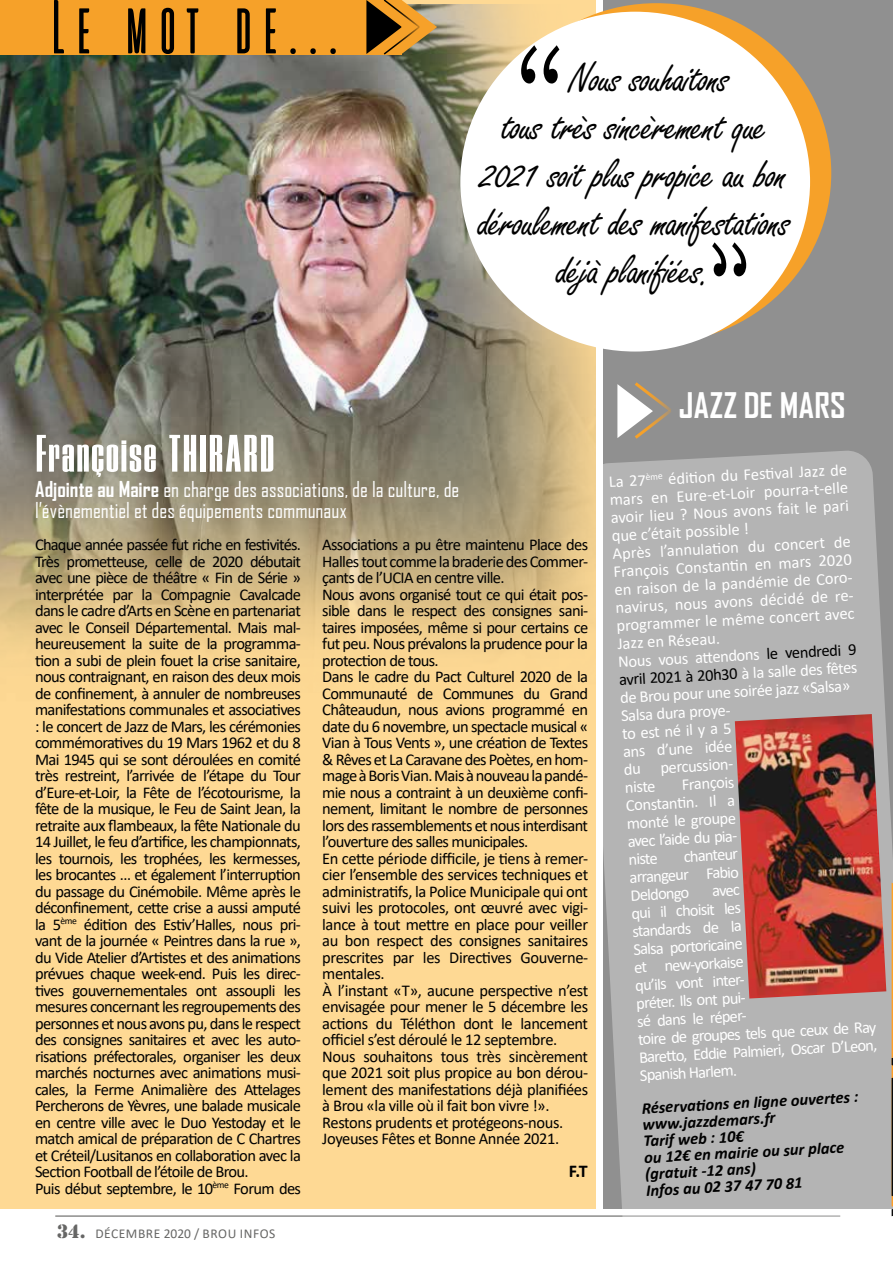
<style>
.page{position:relative;width:893px;height:1263px;background:#fff}
.page>*{position:absolute;margin:0;border:0;box-sizing:border-box;transform-origin:0 0}
.t1{font:54px "Peak CP";letter-spacing:.02em;color:#fff}
.t2{font:45px "Freestyle Script";letter-spacing:-.025em;color:#000}
.t3{font:700 33.75px "Agency FB";letter-spacing:.01em;color:#fff}
.t4{font:21px/21px "Agency FB";color:#fff}
.t5{font:700 18px "Calibri";color:#000}
.t6{font:16.5px/16.5px "Calibri";letter-spacing:-.04em;color:#000}
.t7{font:16.5px/18px "Calibri";color:#fff}
.t8{font:italic 700 16.5px/16.5px "Calibri";color:#000}
.t9{font:13.5px "Calibri";letter-spacing:.04em;color:#666665}
.s1{font-weight:700}
.s2{font-family:"Stencil Std";font-size:18px}
.s3{color:#000}
</style>
<div class="page">
<hr style="left:55px;top:1215px;width:785px;height:1px;background:#666665">
<div style="left:604px;top:0;width:289px;height:1209px;background:#909090"></div>
<svg style="left:584px;top:450px;width:309px;height:767px;background:#b5b5b4"></svg>
<div style="left:0;top:0;width:595px;height:1209px;background:#fed994"></div>
<img style="left:0;top:4px;width:595px;height:648px">
<svg style="left:892px;top:876px;width:1px;height:340px"></svg>
<div style="left:0;top:0;width:402px;height:54px;background:#f6a129"></div>
<svg style="left:54px;top:0;width:282px;height:54px"></svg>
<svg style="left:366px;top:0;width:71px;height:56px"></svg>
<div style="left:481px;top:3px;width:350px;height:340px;background:#f6a129;border-radius:50%"></div>
<div style="left:460px;top:12px;width:350px;height:340px;background:#fff;border-radius:50%"></div>
<svg style="left:521px;top:45px;width:38px;height:39px"></svg>
<svg style="left:712px;top:242px;width:34px;height:34px"></svg>
<svg style="left:617px;top:382px;width:54px;height:57px"></svg>
<img style="left:735px;top:714px;width:151px;height:284px">
<h2 class="t2" style="left:569px;top:54px;width:163px">Nous souhaitons</h2>
<h2 class="t2" style="left:501px;top:102px;width:267px">tous très sincèrement que</h2>
<h2 class="t2" style="left:481px;top:150px;width:308px">2021 soit plus propice au bon</h2>
<h2 class="t2" style="left:479px;top:198px;width:313px">déroulement des manifestations</h2>
<h2 class="t2" style="left:557px;top:246px;width:155px">déjà planifiées.</h2>
<h1 class="t1" style="left:35px;top:429px;width:241px">Françoise THIRARD</h1>
<p class="t4" style="left:35px;top:478px;width:426px"><span class="s1">Adjointe au Maire</span> en charge des associations, de la culture, de l’évènementiel et des équipements communaux</p>
<p class="t6" style="left:35px;top:536px;width:267px">Chaque année passée fut riche en festivités.<br>Très prometteuse, celle de 2020 débutait avec une pièce de théâtre « Fin de Série » interprétée par la Compagnie Cavalcade dans le cadre d’Arts en Scène en partenariat avec le Conseil Départemental. Mais mal&shy;heureusement la suite de la programma&shy;tion a subi de plein fouet la crise sanitaire, nous contraignant, en raison des deux mois de confinement, à annuler de nombreuses manifestations communales et associatives : le concert de Jazz de Mars, les cérémonies commémoratives du 19 Mars 1962 et du 8<br>Mai 1945 qui se sont déroulées en comité très restreint, l’arrivée de l’étape du Tour d’Eure-et-Loir, la Fête de l’écotourisme, la fête de la musique, le Feu de Saint Jean, la retraite aux flambeaux, la fête Nationale du 14 Juillet, le feu d’artifice, les championnats, les tournois, les trophées, les kermesses, les brocantes … et également l’interruption du passage du Cinémobile. Même après le déconfinement, cette crise a aussi amputé la 5<sup>ème</sup> édition des Estiv’Halles, nous pri&shy;vant de la journée « Peintres dans la rue », du Vide Atelier d’Artistes et des animations prévues chaque week-end. Puis les direc&shy;tives gouvernementales ont assoupli les mesures concernant les regroupements des personnes et nous avons pu, dans le respect des consignes sanitaires et avec les auto&shy;risations préfectorales, organiser les deux marchés nocturnes avec animations musi&shy;cales, la Ferme Animalière des Attelages Percherons de Yèvres, une balade musicale en centre ville avec le Duo Yestoday et le match amical de préparation de C Chartres et Créteil/Lusitanos en collaboration avec la Section Football de l’étoile de Brou.<br>Puis début septembre, le 10<sup>ème</sup> Forum des</p>
<p class="t6" style="left:322px;top:536px;width:267px">Associations a pu être maintenu Place des Halles tout comme la braderie des Commer&shy;çants de l’UCIA en centre ville.<br>Nous avons organisé tout ce qui était pos&shy;sible dans le respect des consignes sani&shy;taires imposées, même si pour certains ce fut peu. Nous prévalons la prudence pour la protection de tous.<br>Dans le cadre du Pact Culturel 2020 de la Communauté de Communes du Grand Châteaudun, nous avions programmé en date du 6 novembre, un spectacle musical « Vian à Tous Vents », une création de Textes &amp; Rêves et La Caravane des Poètes, en hom&shy;mage à Boris Vian. Mais à nouveau la pandé&shy;mie nous a contraint à un deuxième confi&shy;nement, limitant le nombre de personnes lors des rassemblements et nous interdisant l’ouverture des salles municipales.<br>En cette période difficile, je tiens à remer&shy;cier l’ensemble des services techniques et administratifs, la Police Municipale qui ont suivi les protocoles, ont œuvré avec vigi&shy;lance à tout mettre en place pour veiller au bon respect des consignes sanitaires prescrites par les Directives Gouverne&shy;mentales.<br>À l’instant «T», aucune perspective n’est envisagée pour mener le 5 décembre les actions du Téléthon dont le lancement officiel s’est déroulé le 12 septembre.<br>Nous souhaitons tous très sincèrement que 2021 soit plus propice au bon dérou&shy;lement des manifestations déjà planifiées à Brou «la ville où il fait bon vivre !».<br>Restons prudents et protégeons-nous.<br>Joyeuses Fêtes et Bonne Année 2021.</p>
<p class="t5" style="left:569px;top:1159px;width:21px">F.T</p>
<p class="t9" style="left:57px;top:1224px;width:220px"><span class="s2">34.</span> DÉCEMBRE 2020 / BROU INFOS</p>
<h3 class="t3" style="left:679px;top:384px;width:168px">JAZZ DE MARS</h3>
<p class="t7" style="left:608px;top:472px;width:243px;rotate:-3deg">La 27<sup>ème</sup> éditi on du Festi val Jazz de mars en Eure-et-Loir pourra-t-elle avoir lieu ? Nous avons fait le pari que c’était possible !<br>Après l’annulati on du concert de<br>François Constanti n en mars 2020 en raison de la pandémie de Coro&shy;navirus, nous avons décidé de re&shy;programmer le même concert avec<br>Jazz en Réseau.<br>Nous vous att endons <span class="s3">le vendredi 9 avril 2021 à 20h30</span> à la salle des fêtes de Brou pour une soirée jazz «Salsa»<br>Salsa dura proye-<br>to est né il y a 5<br>ans d’une idée<br>du percussion-<br>niste</p>
<p class="t7" style="left:624px;top:778px;width:114px;text-indent:57px;rotate:-3deg">François<br>Constanti n. Il a monté le groupe avec l’aide du pia&shy;niste</p>
<p class="t7" style="left:628px;top:850px;width:111px;text-align:justify;text-indent:55px;rotate:-3deg">chanteur arrangeur Fabio Deldongo</p>
<p class="t7" style="left:630px;top:886px;width:240px;text-indent:82px;rotate:-3deg">avec<br>qui il choisit les<br>standards de la<br>Salsa portoricaine<br>et new-yorkaise<br>qu’ils vont inter-<br>préter. Ils ont pui-<br>sé dans le réper-<br>toire de groupes tels que ceux de Ray<br>Barett o, Eddie Palmieri, Oscar D’Leon,<br>Spanish Harlem.</p>
<p class="t8" style="left:641px;top:1099px;width:218px;rotate:-3deg">Réservati ons en ligne ouvertes : www.jazzdemars.fr<br>Tarif web : 10€<br>ou 12€ en mairie ou sur place (gratuit -12 ans)<br>Infos au 02 37 47 70 81</p>
</div>
